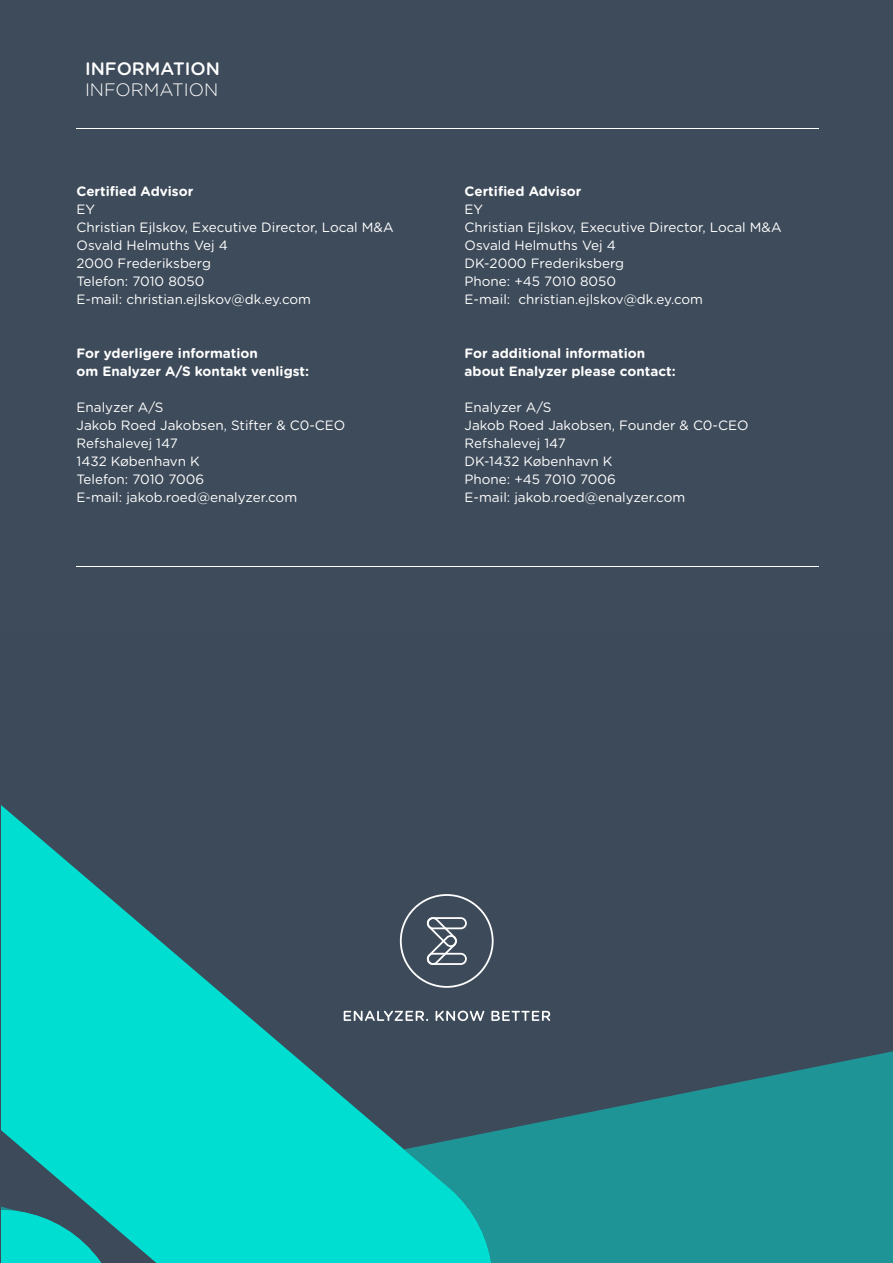
<style>
.page{position:relative;width:893px;height:1263px;background:#3e4b5a}
.page>*{position:absolute;margin:0;border:0;box-sizing:border-box;transform-origin:0 0}
.Overskrift_1{font:500 18px "Gotham Rounded";color:#fff}
.Overskrift_1-2{font:300 18px "Gotham Rounded";color:#fff}
.NY_RØD_MELLEM{font:13.5px "Gotham Rounded";color:#fff}
._20_NY_sort_MELLEM{font:700 13.5px "Gotham Rounded";color:#fff}
.NY_RØD_MELLEM-2{font:700 13.5px/18px "Gotham Rounded";color:#fff}
</style>
<div class="page">
<svg style="left:507px;top:1051px;width:386px;height:212px;fill:#1f9496"></svg>
<svg style="left:1px;top:805px;width:506px;height:458px"></svg>
<svg style="left:222px;top:995px;width:269px;height:268px;fill:#00ded1"></svg>
<hr style="left:77px;top:128px;width:742px;height:1px;background:#fff">
<svg style="left:344px;top:1011px;width:84px;height:10px"></svg>
<svg style="left:436px;top:1011px;width:48px;height:10px"></svg>
<svg style="left:491px;top:1011px;width:59px;height:10px"></svg>
<svg style="left:400px;top:894px;width:94px;height:94px"></svg>
<hr style="left:77px;top:566px;width:742px;height:1px;background:#fff">
<p class="Overskrift_1" style="left:85px;top:55px;width:136px">INFORMATION</p>
<p class="Overskrift_1-2" style="left:85px;top:77px;width:135px">INFORMATION</p>
<p class="_20_NY_sort_MELLEM" style="left:77px;top:181px;width:118px">Certified Advisor</p>
<p class="NY_RØD_MELLEM" style="left:77px;top:200px;width:20px">EY</p>
<p class="NY_RØD_MELLEM" style="left:77px;top:218px;width:319px">Christian Ejlskov, Executive Director, Local M&amp;A</p>
<p class="NY_RØD_MELLEM" style="left:77px;top:236px;width:153px">Osvald Helmuths Vej 4</p>
<p class="NY_RØD_MELLEM" style="left:77px;top:254px;width:136px">2000 Frederiksberg</p>
<p class="NY_RØD_MELLEM" style="left:77px;top:272px;width:129px">Telefon: 7010 8050</p>
<p class="NY_RØD_MELLEM" style="left:77px;top:290px;width:236px">E-mail: christian.ejlskov@dk.ey.com</p>
<p class="_20_NY_sort_MELLEM" style="left:77px;top:344px;width:183px">For yderligere information</p>
<p class="_20_NY_sort_MELLEM" style="left:77px;top:362px;width:234px">om Enalyzer A/S kontakt venligst:</p>
<p class="NY_RØD_MELLEM" style="left:77px;top:398px;width:89px">Enalyzer A/S</p>
<p class="NY_RØD_MELLEM" style="left:77px;top:416px;width:270px">Jakob Roed Jakobsen, Stifter &amp; C0-CEO</p>
<p class="NY_RØD_MELLEM" style="left:77px;top:434px;width:103px">Refshalevej 147</p>
<p class="NY_RØD_MELLEM" style="left:77px;top:452px;width:125px">1432 København K</p>
<p class="NY_RØD_MELLEM" style="left:77px;top:470px;width:129px">Telefon: 7010 7006</p>
<p class="NY_RØD_MELLEM" style="left:77px;top:488px;width:222px">E-mail: jakob.roed@enalyzer.com</p>
<p class="NY_RØD_MELLEM-2" style="left:465px;top:182px;width:118px">Certified Advisor</p>
<p class="NY_RØD_MELLEM" style="left:465px;top:200px;width:20px">EY</p>
<p class="NY_RØD_MELLEM" style="left:465px;top:218px;width:319px">Christian Ejlskov, Executive Director, Local M&amp;A</p>
<p class="NY_RØD_MELLEM" style="left:465px;top:236px;width:153px">Osvald Helmuths Vej 4</p>
<p class="NY_RØD_MELLEM" style="left:465px;top:254px;width:161px">DK-2000 Frederiksberg</p>
<p class="NY_RØD_MELLEM" style="left:465px;top:272px;width:153px">Phone: +45 7010 8050</p>
<p class="NY_RØD_MELLEM" style="left:465px;top:290px;width:240px">E-mail: christian.ejlskov@dk.ey.com</p>
<p class="NY_RØD_MELLEM-2" style="left:465px;top:344px;width:213px">For additional information about Enalyzer please contact:</p>
<p class="NY_RØD_MELLEM" style="left:465px;top:398px;width:89px">Enalyzer A/S</p>
<p class="NY_RØD_MELLEM" style="left:465px;top:416px;width:286px">Jakob Roed Jakobsen, Founder &amp; C0-CEO</p>
<p class="NY_RØD_MELLEM" style="left:465px;top:434px;width:103px">Refshalevej 147</p>
<p class="NY_RØD_MELLEM" style="left:465px;top:452px;width:149px">DK-1432 København K</p>
<p class="NY_RØD_MELLEM" style="left:465px;top:470px;width:153px">Phone: +45 7010 7006</p>
<p class="NY_RØD_MELLEM" style="left:465px;top:488px;width:222px">E-mail: jakob.roed@enalyzer.com</p>
</div>
